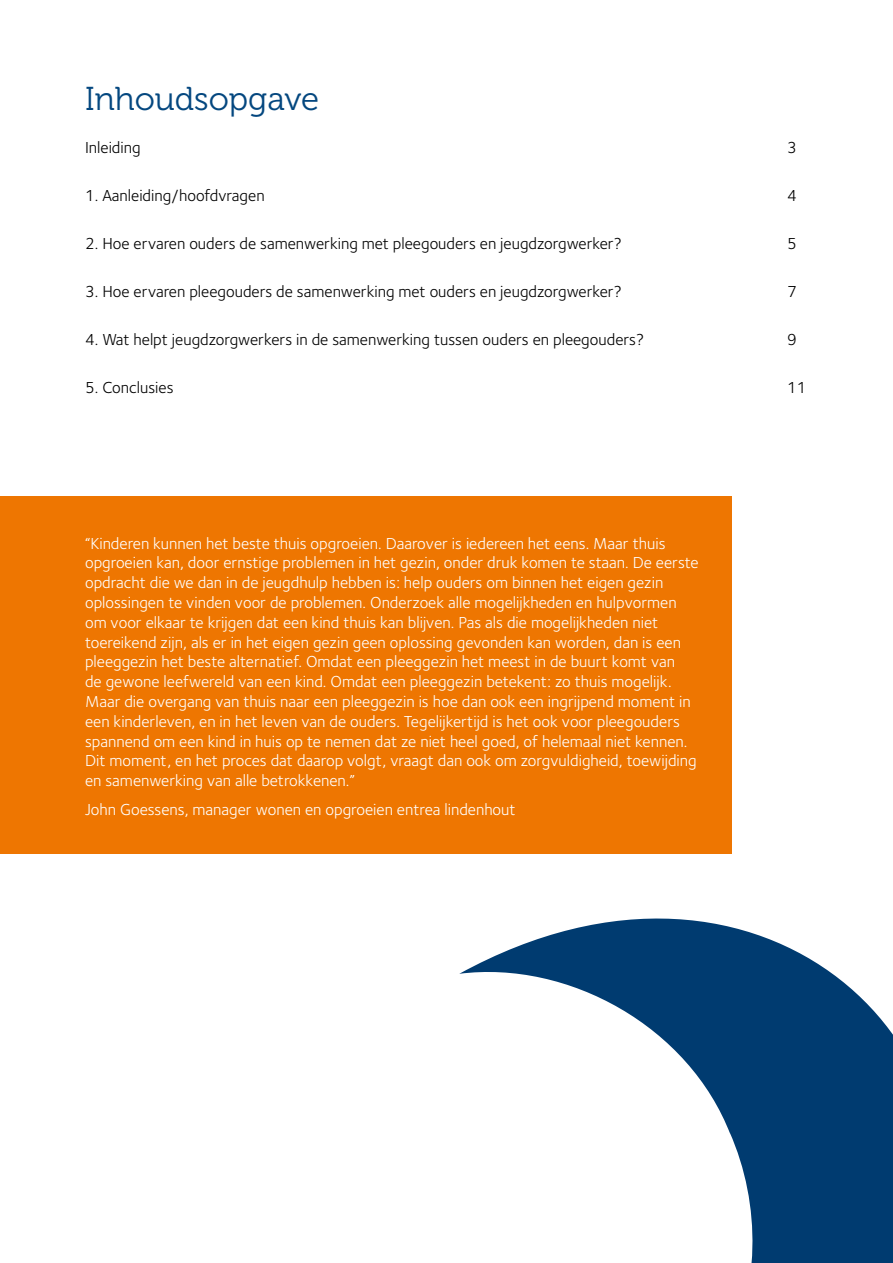
<style>
.page{position:relative;width:893px;height:1263px;background:#fff}
.page>*{position:absolute;margin:0;border:0;box-sizing:border-box;transform-origin:0 0}
.t1{font:33px "Museo 300";color:#04477f}
.t2{font:16.5px/19.8px "Foundry Sterling";color:#fff}
.t3{font:16.5px "Foundry Sterling";color:#000}
</style>
<div class="page">
<div style="left:0;top:497px;width:731px;height:357px;background:#ee7601"></div>
<svg style="left:459px;top:804px;width:434px;height:459px"></svg>
<div style="left:446px;top:1197px;width:33px;height:66px;background:#fff"></div>
<h1 class="t1" style="left:85px;top:81px;width:236px">Inhoudsopgave</h1>
<p class="t3" style="left:85px;top:138px;width:57px">Inleiding</p>
<p class="t3" style="left:787px;top:138px;width:11px">3</p>
<p class="t3" style="left:85px;top:186px;width:181px">1. Aanleiding/hoofdvragen</p>
<p class="t3" style="left:787px;top:186px;width:11px">4</p>
<p class="t3" style="left:85px;top:234px;width:538px">2. Hoe ervaren ouders de samenwerking met pleegouders en jeugdzorgwerker?</p>
<p class="t3" style="left:787px;top:234px;width:11px">5</p>
<p class="t3" style="left:85px;top:282px;width:538px">3. Hoe ervaren pleegouders de samenwerking met ouders en jeugdzorgwerker?</p>
<p class="t3" style="left:787px;top:282px;width:11px">7</p>
<p class="t3" style="left:85px;top:330px;width:561px">4. Wat helpt jeugdzorgwerkers in de samenwerking tussen ouders en pleegouders?</p>
<p class="t3" style="left:787px;top:330px;width:11px">9</p>
<p class="t3" style="left:85px;top:378px;width:90px">5. Conclusies</p>
<p class="t3" style="left:787px;top:378px;width:21px">11</p>
<p class="t2" style="left:85px;top:533px;width:615px">“Kinderen kunnen het beste thuis opgroeien. Daarover is iedereen het eens. Maar thuis opgroeien kan, door ernstige problemen in het gezin, onder druk komen te staan. De eerste opdracht die we dan in de jeugdhulp hebben is: help ouders om binnen het eigen gezin oplossingen te vinden voor de problemen. Onderzoek alle mogelijkheden en hulpvormen om voor elkaar te krijgen dat een kind thuis kan blijven. Pas als die mogelijkheden niet toereikend zijn, als er in het eigen gezin geen oplossing gevonden kan worden, dan is een pleeggezin het beste alternatief. Omdat een pleeggezin het meest in de buurt komt van<br>de gewone leefwereld van een kind. Omdat een pleeggezin betekent: zo thuis mogelijk.<br>Maar die overgang van thuis naar een pleeggezin is hoe dan ook een ingrijpend moment in een kinderleven, en in het leven van de ouders. Tegelijkertijd is het ook voor pleegouders spannend om een kind in huis op te nemen dat ze niet heel goed, of helemaal niet kennen.<br>Dit moment, en het proces dat daarop volgt, vraagt dan ook om zorgvuldigheid, toewijding en samenwerking van alle betrokkenen.”</p>
<p class="t2" style="left:85px;top:799px;width:432px">John Goessens, manager wonen en opgroeien entrea lindenhout</p>
</div>
